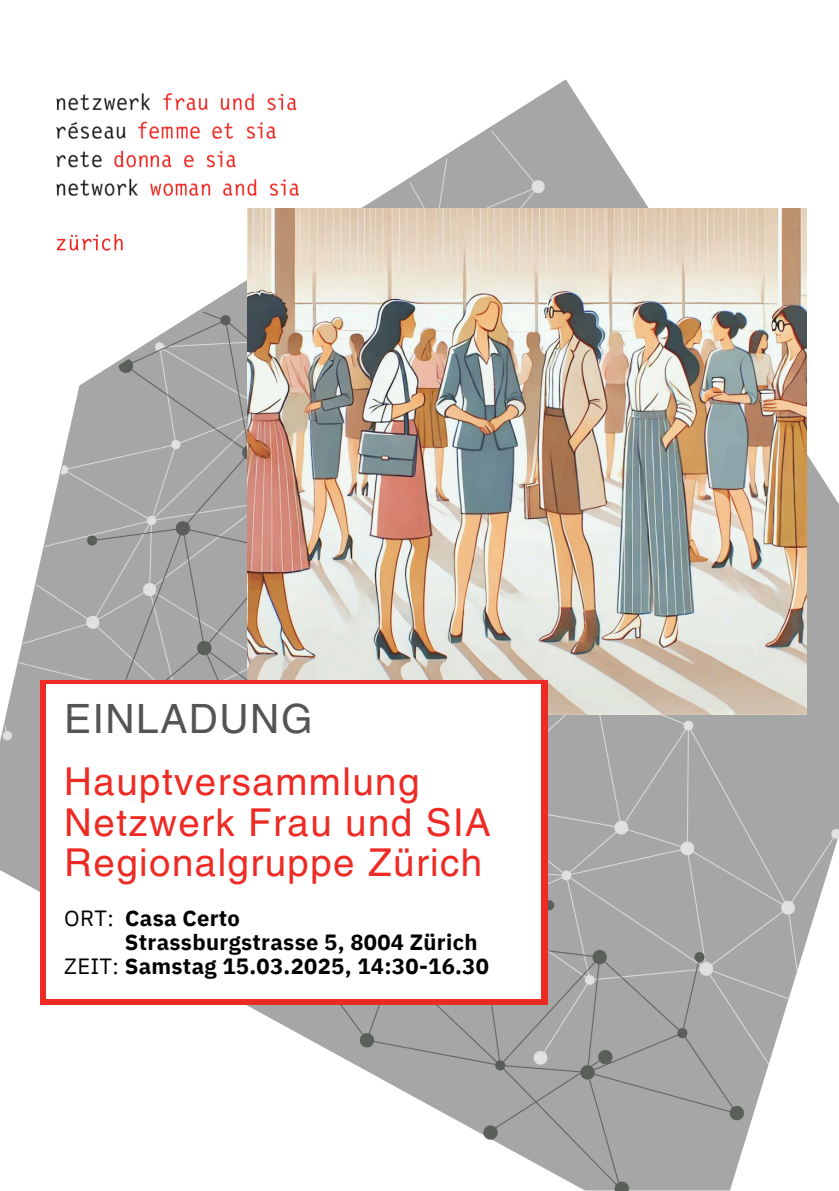
<style>
.page{position:relative;width:839px;height:1191px;background:#fff}
.page>*{position:absolute;margin:0;border:0;box-sizing:border-box;transform-origin:0 0}
.t1{font:40.4px "Helvetica LT Pro";letter-spacing:.04em;color:#545454}
.t2{font:38.4px/40.4px "Helvetica LT Pro";letter-spacing:.04em;color:#ee2a24}
.t3{font:700 22px "IBM Plex Sans";letter-spacing:.015em;color:#000}
.s1{font-weight:400}
</style>
<div class="page">
<img style="left:0;top:84px;width:838px;height:1107px">
<img style="left:248px;top:209px;width:558px;height:505px">
<svg style="left:57px;top:234px;width:66px;height:17px"></svg>
<img style="left:46px;top:84px;width:263px;height:121px">
<div style="left:40px;top:680px;width:508px;height:325px;background:#ee2a24"></div>
<div style="left:46px;top:685px;width:495px;height:314px;background:#fff"></div>
<h2 class="t1" style="left:64px;top:704px;width:250px">EINLADUNG</h2>
<p class="t2" style="left:64px;top:765px;width:428px">Hauptversammlung<br>Netzwerk Frau und SIA<br>Regionalgruppe Zürich</p>
<p class="t3" style="left:64px;top:903px;width:177px"><span class="s1">ORT:</span> Casa Certo</p>
<p class="t3" style="left:125px;top:927px;width:354px">Strassburgstrasse 5, 8004 Zürich</p>
<h1 class="t3" style="left:64px;top:951px;width:426px"><span class="s1">ZEIT:</span> Samstag 15.03.2025, 14:30-16.30</h1>
</div>
